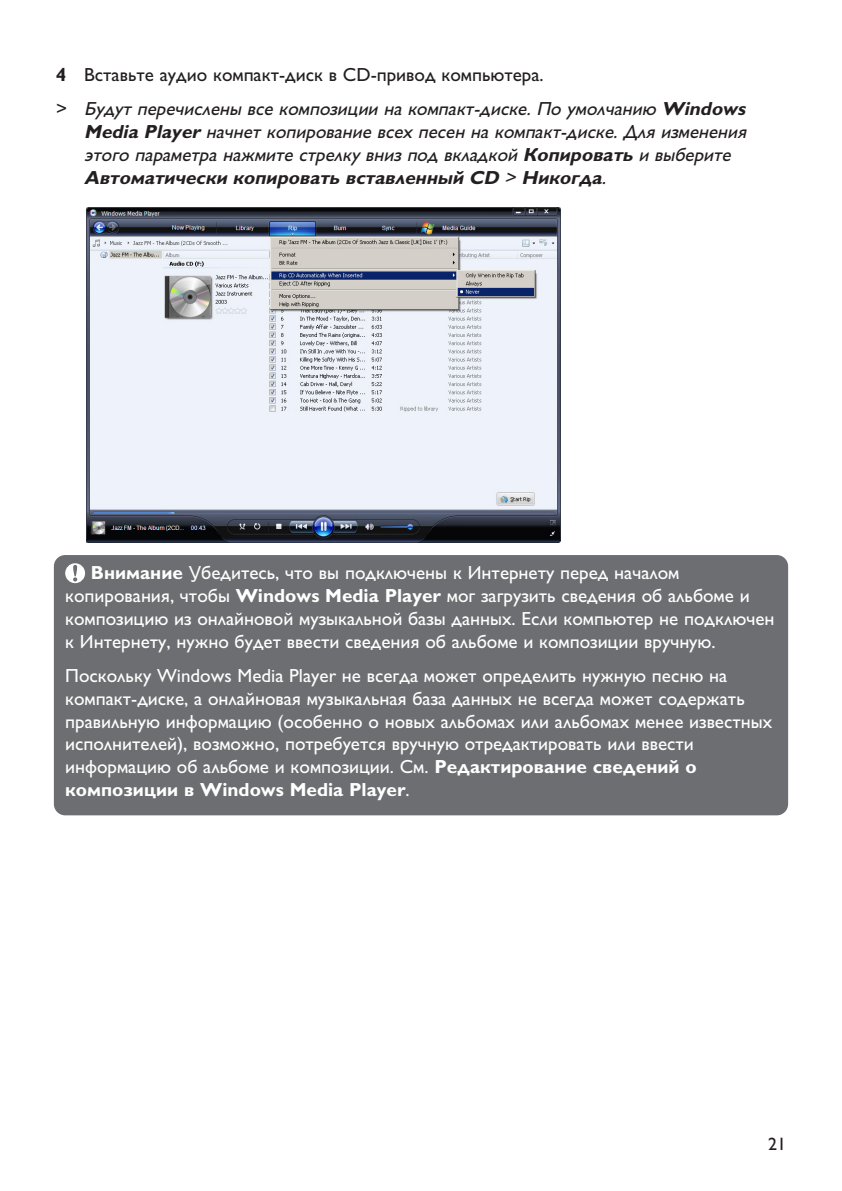
<style>
.page{position:relative;width:842px;height:1191px;background:#fff}
.page>*{position:absolute;margin:0;border:0;box-sizing:border-box;transform-origin:0 0}
.t1{font:19px/22.8px "Gill Sans Cyr";color:#fff}
.t2{font:italic 19px/22.8px "Gill Sans Cyr";color:#231f20}
.t3{font:18px "Gill Sans Cyr";color:#231f20}
.s1{font-weight:700;font-style:normal}
.s2{font-style:normal}
.s3{font-family:"Gill Alt One"}
.s4{font-weight:700}
</style>
<div class="page">
<img style="left:86px;top:207px;width:475px;height:335px">
<div style="left:54px;top:555px;width:734px;height:260px;background:#6d6e71;border-radius:11px"></div>
<svg style="left:65px;top:563px;width:20px;height:20px"></svg>
<p class="t2" style="left:56px;top:60px;width:695px;line-height:34.2px"><span class="s1">4</span> <span class="s2">Вставьте аудио компакт-диск в CD-привод компьютера.<br></span><span class="s3">&gt;</span> Будут перечислены все композиции на компакт-диске. По умолчанию <span class="s4">Windows</span></p>
<p class="t2" style="left:84px;top:123px;width:667px"><span class="s4">Media Player</span> начнет копирование всех песен на компакт-диске. Для изменения этого параметра нажмите стрелку вниз под вкладкой <span class="s4">Копировать</span> и выберите<br><span class="s4">Автоматически копировать вставленный CD</span> &gt; <span class="s4">Никогда</span>.</p>
<p class="t1" style="left:65px;top:563px;width:711px;text-indent:26px"><span class="s4">Внимание</span> Убедитесь, что вы подключены к Интернету перед началом копирования, чтобы <span class="s4">Windows Media Player</span> мог загрузить сведения об альбоме и композицию из онлайновой музыкальной базы данных. Если компьютер не подключен к Интернету, нужно будет ввести сведения об альбоме и композиции вручную.</p>
<p class="t1" style="left:65px;top:666px;width:708px">Поскольку Windows Media Player не всегда может определить нужную песню на компакт-диске, а онлайновая музыкальная база данных не всегда может содержать правильную информацию (особенно о новых альбомах или альбомах менее известных исполнителей), возможно, потребуется вручную отредактировать или ввести информацию об альбоме и композиции. См. <span class="s4">Редактирование сведений о композиции в Windows Media Player</span>.</p>
<p class="t3" style="left:768px;top:1137px;width:19px">21</p>
</div>
